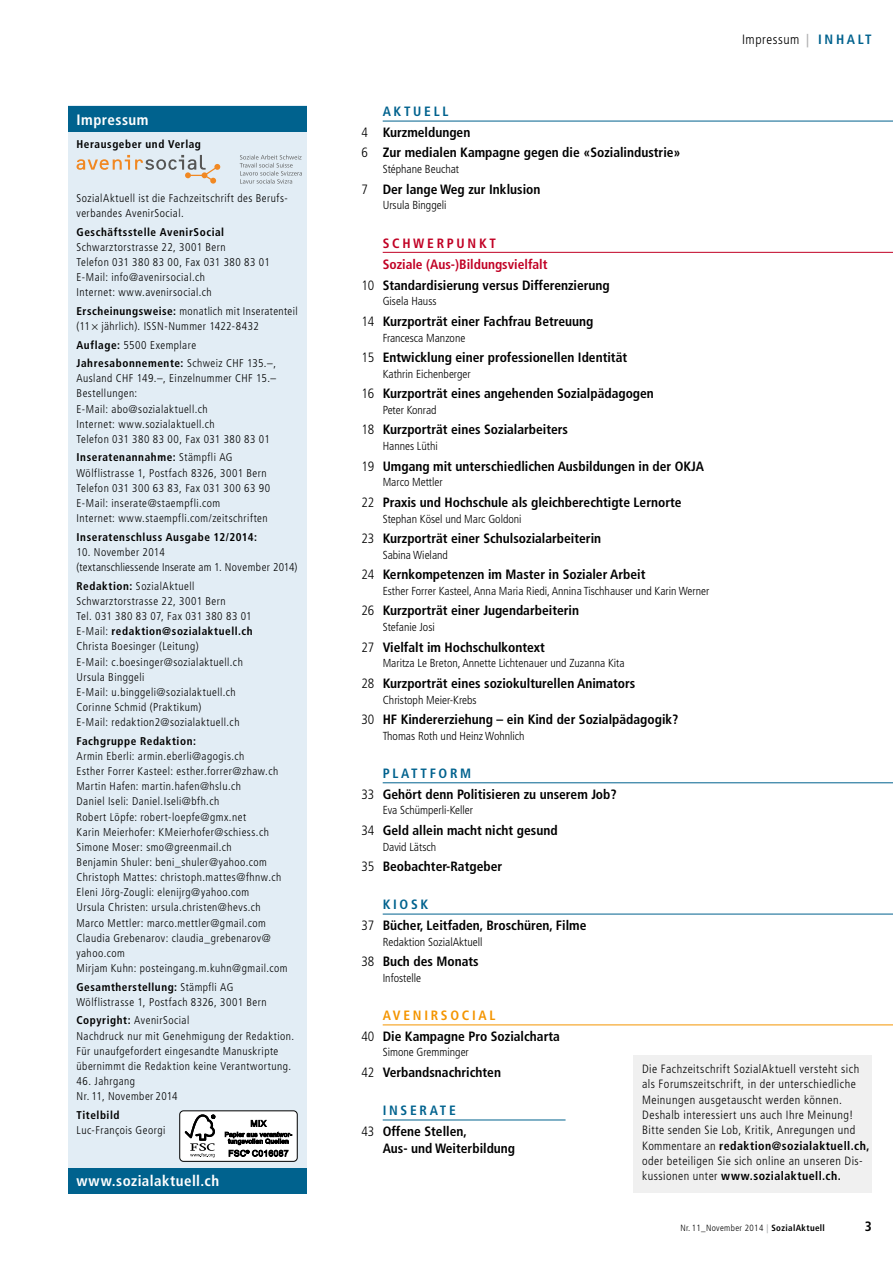
<style>
.page{position:relative;width:893px;height:1263px;background:#fff}
.page>*{position:absolute;margin:0;border:0;box-sizing:border-box;transform-origin:0 0}
.t1{font:700 condensed 15px "Frutiger";letter-spacing:.03em;color:#fff}
.t2{font:700 condensed 13.5px/20.4px "Frutiger";color:#000}
.t3{font:700 condensed 13.5px "Frutiger";color:#c10024}
.t4{font:300 condensed 13.5px "Frutiger";letter-spacing:.04em;color:#000}
.t5{font:700 condensed 13.5px "Frutiger";letter-spacing:.2em;color:#c10024}
.t6{font:300 condensed 12px/15.3px "Frutiger";letter-spacing:.04em;color:#000}
.t7{font:300 condensed 11.7px "Frutiger";color:#000}
.t8{font:300 condensed 11.25px/15.1px "Frutiger";letter-spacing:.04em;color:#000}
.t9{font:700 condensed 11.25px "Frutiger";letter-spacing:.05em;color:#000}
.t10{font:300 condensed 11.25px/15.1px "Frutiger";letter-spacing:.02em;color:#000}
.t11{font:300 condensed 9px "Frutiger";letter-spacing:.04em;color:#000}
.s1{font-weight:700}
.s2{font-weight:700;color:#b1b2b3}
.s3{font-weight:700;color:#00628e}
.s4{color:#00628e}
.s5{font-weight:300}
.s6{color:#f49500}
</style>
<div class="page">
<hr style="left:383px;top:121px;width:510px;height:1px;background:#00628e">
<hr style="left:383px;top:252px;width:510px;height:1px;background:#c10024">
<hr style="left:383px;top:782px;width:510px;height:1px;background:#00628e">
<hr style="left:383px;top:914px;width:510px;height:1px;background:#00628e">
<hr style="left:383px;top:1024px;width:510px;height:1px;background:#f49500">
<hr style="left:383px;top:1119px;width:183px;height:1px;background:#00628e">
<div style="left:68px;top:106px;width:238px;height:1087px;background:#e2edf5"></div>
<svg style="left:77px;top:155px;width:143px;height:29px"></svg>
<svg style="left:240px;top:155px;width:62px;height:29px"></svg>
<div style="left:180px;top:1111px;width:117px;height:50px;background:#fff;border-radius:4px"></div>
<div style="left:179px;top:1110px;width:119px;height:51px;border:1px solid #000;border-radius:4px"></div>
<svg style="left:185px;top:1114px;width:30px;height:43px"></svg>
<svg style="left:225px;top:1120px;width:67px;height:37px"></svg>
<div style="left:68px;top:106px;width:238px;height:26px;background:#00628e"></div>
<div style="left:68px;top:1168px;width:238px;height:25px;background:#00628e"></div>
<div style="left:634px;top:1055px;width:238px;height:138px;background:#f0f0f0"></div>
<h1 class="t1" style="left:77px;top:111px;width:73px">Impressum</h1>
<p class="t9" style="left:77px;top:138px;width:126px">Herausgeber und Verlag</p>
<p class="t8" style="left:77px;top:191px;width:213px">SozialAktuell ist die Fachzeitschrift des Berufs&shy;verbandes AvenirSocial.</p>
<p class="t9" style="left:77px;top:225px;width:149px">Geschäftsstelle AvenirSocial</p>
<p class="t8" style="left:77px;top:239px;width:195px">Schwarztorstrasse 22, 3001 Bern<br>Telefon 031 380 83 00, Fax 031 380 83 01<br>E-Mail: info@avenirsocial.ch<br>Internet: www.avenirsocial.ch</p>
<p class="t8" style="left:77px;top:304px;width:223px"><span class="s1">Erscheinungsweise:</span> monatlich mit Inseratenteil (11 jährlich). ISSN-Nummer 1422-8432</p>
<p class="t8" style="left:77px;top:336px;width:201px;line-height:18.6px"><span class="s1">Auflage:</span> 5500 Exemplare<br><span class="s1">Jahresabonnemente:</span> Schweiz CHF 135.–,</p>
<p class="t8" style="left:77px;top:371px;width:201px">Ausland CHF 149.–, Einzelnummer CHF 15.–<br>Bestellungen:<br>E-Mail: abo@sozialaktuell.ch<br>Internet: www.sozialaktuell.ch<br>Telefon 031 380 83 00, Fax 031 380 83 01</p>
<p class="t8" style="left:77px;top:450px;width:195px"><span class="s1">Inseratenannahme:</span> Stämpfli AG Wölflistrasse 1, Postfach 8326, 3001 Bern Telefon 031 300 63 83, Fax 031 300 63 90<br>E-Mail: inserate@staempfli.com<br>Internet: www.staempfli.com/zeitschriften</p>
<p class="t9" style="left:77px;top:530px;width:182px">Inseratenschluss Ausgabe 12/2014:</p>
<p class="t10" style="left:77px;top:544px;width:222px">10. November 2014<br>(textanschliessende Inserate am 1. November 2014)</p>
<p class="t8" style="left:77px;top:578px;width:178px"><span class="s1">Redaktion:</span> SozialAktuell<br>Schwarztorstrasse 22, 3001 Bern<br>Tel. 031 380 83 07, Fax 031 380 83 01<br>E-Mail: <span class="s1">redaktion@sozialaktuell.ch<br></span>Christa Boesinger (Leitung)<br>E-Mail: c.boesinger@sozialaktuell.ch<br>Ursula Binggeli<br>E-Mail: u.binggeli@sozialaktuell.ch<br>Corinne Schmid (Praktikum)<br>E-Mail: redaktion2@sozialaktuell.ch</p>
<p class="t9" style="left:77px;top:734px;width:121px">Fachgruppe Redaktion:</p>
<p class="t8" style="left:77px;top:749px;width:213px">Armin Eberli: armin.eberli@agogis.ch<br>Esther Forrer Kasteel: esther.forrer@zhaw.ch Martin Hafen: martin.hafen@hslu.ch<br>Daniel Iseli: Daniel.Iseli@bfh.ch<br>Robert Löpfe: robert-loepfe@gmx.net<br>Karin Meierhofer: KMeierhofer@schiess.ch Simone Moser: smo@greenmail.ch<br>Benjamin Shuler: beni_shuler@yahoo.com Christoph Mattes: christoph.mattes@fhnw.ch Eleni Jörg-Zougli: elenijrg@yahoo.com<br>Ursula Christen: ursula.christen@hevs.ch Marco Mettler: marco.mettler@gmail.com Claudia Grebenarov: claudia_grebenarov@ yahoo.com<br>Mirjam Kuhn: posteingang.m.kuhn@gmail.com</p>
<p class="t8" style="left:77px;top:979px;width:192px"><span class="s1">Gesamtherstellung:</span> Stämpfli AG<br>Wölflistrasse 1, Postfach 8326, 3001 Bern</p>
<p class="t8" style="left:77px;top:1013px;width:219px"><span class="s1">Copyright:</span> AvenirSocial<br>Nachdruck nur mit Genehmigung der Redaktion.<br>Für unaufgefordert eingesandte Manuskripte übernimmt die Redaktion keine Verantwortung.</p>
<p class="t8" style="left:77px;top:1074px;width:103px">46. Jahrgang<br>Nr. 11, November 2014</p>
<p class="t9" style="left:77px;top:1108px;width:44px">Titelbild</p>
<p class="t8" style="left:77px;top:1122px;width:90px">Luc-François Georgi</p>
<h1 class="t1" style="left:77px;top:1172px;width:144px">www.sozialaktuell.ch</h1>
<p class="t4" style="left:742px;top:32px;width:131px">Impressum <span class="s2">|</span> <span class="s3">I N H A LT</span></p>
<p class="t2" style="left:361px;top:102px;width:321px;text-indent:21px"><span class="s4">AKTUELL<br></span><span class="s5">4</span> Kurzmeldungen<br><span class="s5">6</span> Zur medialen Kampagne gegen die «Sozialindustrie»</p>
<p class="t7" style="left:383px;top:162px;width:78px">Stéphane Beuchat</p>
<p class="t2" style="left:361px;top:179px;width:181px"><span class="s5">7</span> Der lange Weg zur Inklusion</p>
<p class="t7" style="left:383px;top:199px;width:65px">Ursula Binggeli</p>
<p class="t5" style="left:383px;top:235px;width:115px">SCHWERPUNKT</p>
<p class="t3" style="left:383px;top:256px;width:166px">Soziale (Aus-)Bildungsvielfalt</p>
<p class="t2" style="left:361px;top:275px;width:250px"><span class="s5">10</span> Standardisierung versus Differenzierung</p>
<p class="t7" style="left:383px;top:295px;width:55px">Gisela Hauss</p>
<p class="t2" style="left:361px;top:311px;width:234px"><span class="s5">14</span> Kurzporträt einer Fachfrau Betreuung</p>
<p class="t7" style="left:383px;top:331px;width:84px">Francesca Manzone</p>
<p class="t2" style="left:361px;top:347px;width:267px"><span class="s5">15</span> Entwicklung einer professionellen Identität</p>
<p class="t7" style="left:383px;top:367px;width:90px">Kathrin Eichenberger</p>
<p class="t2" style="left:361px;top:383px;width:294px"><span class="s5">16</span> Kurzporträt eines angehenden Sozialpädagogen</p>
<p class="t7" style="left:383px;top:403px;width:55px">Peter Konrad</p>
<p class="t2" style="left:361px;top:420px;width:208px"><span class="s5">18</span> Kurzporträt eines Sozialarbeiters</p>
<p class="t7" style="left:383px;top:439px;width:57px">Hannes Lüthi</p>
<p class="t2" style="left:361px;top:456px;width:344px"><span class="s5">19</span> Umgang mit unterschiedlichen Ausbildungen in der OKJA</p>
<p class="t7" style="left:383px;top:476px;width:62px">Marco Mettler</p>
<p class="t2" style="left:361px;top:492px;width:322px"><span class="s5">22</span> Praxis und Hochschule als gleichberechtigte Lernorte</p>
<p class="t7" style="left:383px;top:512px;width:140px">Stephan Kösel und Marc Goldoni</p>
<p class="t2" style="left:361px;top:528px;width:241px"><span class="s5">23</span> Kurzporträt einer Schulsozialarbeiterin</p>
<p class="t7" style="left:383px;top:548px;width:67px">Sabina Wieland</p>
<p class="t2" style="left:361px;top:564px;width:286px"><span class="s5">24</span> Kernkompetenzen im Master in Sozialer Arbeit</p>
<p class="t7" style="left:383px;top:584px;width:328px">Esther Forrer Kasteel, Anna Maria Riedi, Annina Tischhauser und Karin Werner</p>
<p class="t2" style="left:361px;top:600px;width:219px"><span class="s5">26</span> Kurzporträt einer Jugendarbeiterin</p>
<p class="t7" style="left:383px;top:620px;width:54px">Stefanie Josi</p>
<p class="t2" style="left:361px;top:637px;width:185px"><span class="s5">27</span> Vielfalt im Hochschulkontext</p>
<p class="t7" style="left:383px;top:657px;width:243px">Maritza Le Breton, Annette Lichtenauer und Zuzanna Kita</p>
<p class="t2" style="left:361px;top:673px;width:275px"><span class="s5">28</span> Kurzporträt eines soziokulturellen Animators</p>
<p class="t7" style="left:383px;top:693px;width:95px">Christoph Meier-Krebs</p>
<p class="t2" style="left:361px;top:709px;width:319px"><span class="s5">30</span> HF Kindererziehung – ein Kind der Sozialpädagogik?</p>
<p class="t7" style="left:383px;top:729px;width:143px">Thomas Roth und Heinz Wohnlich</p>
<p class="t2" style="left:361px;top:763px;width:257px;text-indent:21px"><span class="s4">PLATTFORM<br></span><span class="s5">33</span> Gehört denn Politisieren zu unserem Job?</p>
<p class="t7" style="left:383px;top:804px;width:92px">Eva Schümperli-Keller</p>
<p class="t2" style="left:361px;top:820px;width:198px"><span class="s5">34</span> Geld allein macht nicht gesund</p>
<p class="t7" style="left:383px;top:840px;width:55px">David Lätsch</p>
<p class="t2" style="left:361px;top:856px;width:142px"><span class="s5">35</span> Beobachter-Ratgeber</p>
<p class="t2" style="left:361px;top:894px;width:227px;text-indent:21px"><span class="s4">KIOSK<br></span><span class="s5">37</span> Bücher, Leitfaden, Broschüren, Filme</p>
<p class="t7" style="left:383px;top:935px;width:101px">Redaktion SozialAktuell</p>
<p class="t2" style="left:361px;top:951px;width:119px"><span class="s5">38</span> Buch des Monats</p>
<p class="t7" style="left:383px;top:971px;width:40px">Infostelle</p>
<p class="t2" style="left:361px;top:1005px;width:200px;text-indent:21px"><span class="s6">AVENIRSOCIAL<br></span><span class="s5">40</span> Die Kampagne Pro Sozialcharta</p>
<p class="t7" style="left:383px;top:1046px;width:88px">Simone Gremminger</p>
<p class="t2" style="left:361px;top:1062px;width:141px"><span class="s5">42</span> Verbandsnachrichten</p>
<p class="t2" style="left:361px;top:1100px;width:107px;text-indent:21px"><span class="s4">INSERATE<br></span><span class="s5">43</span> Offene Stellen,</p>
<p class="t2" style="left:383px;top:1138px;width:134px">Aus- und Weiterbildung</p>
<p class="t6" style="left:642px;top:1061px;width:229px">Die Fachzeitschrift SozialAktuell versteht sich als Forumszeitschrift, in der unterschiedliche Meinungen ausgetauscht werden können.<br>Deshalb interessiert uns auch Ihre Meinung!<br>Bitte senden Sie Lob, Kritik, Anregungen und Kommentare an <span class="s1">redaktion@sozialaktuell.ch, </span>oder beteiligen Sie sich online an unseren Dis&shy;kussionen unter <span class="s1">www.sozialaktuell.ch.</span></p>
<p class="t11" style="left:680px;top:1222px;width:146px">Nr. 11_November 2014 <span class="s2">|</span> <span class="s1">SozialAktuell</span></p>
<p class="t2" style="left:865px;top:1216px;width:9px">3</p>
</div>
